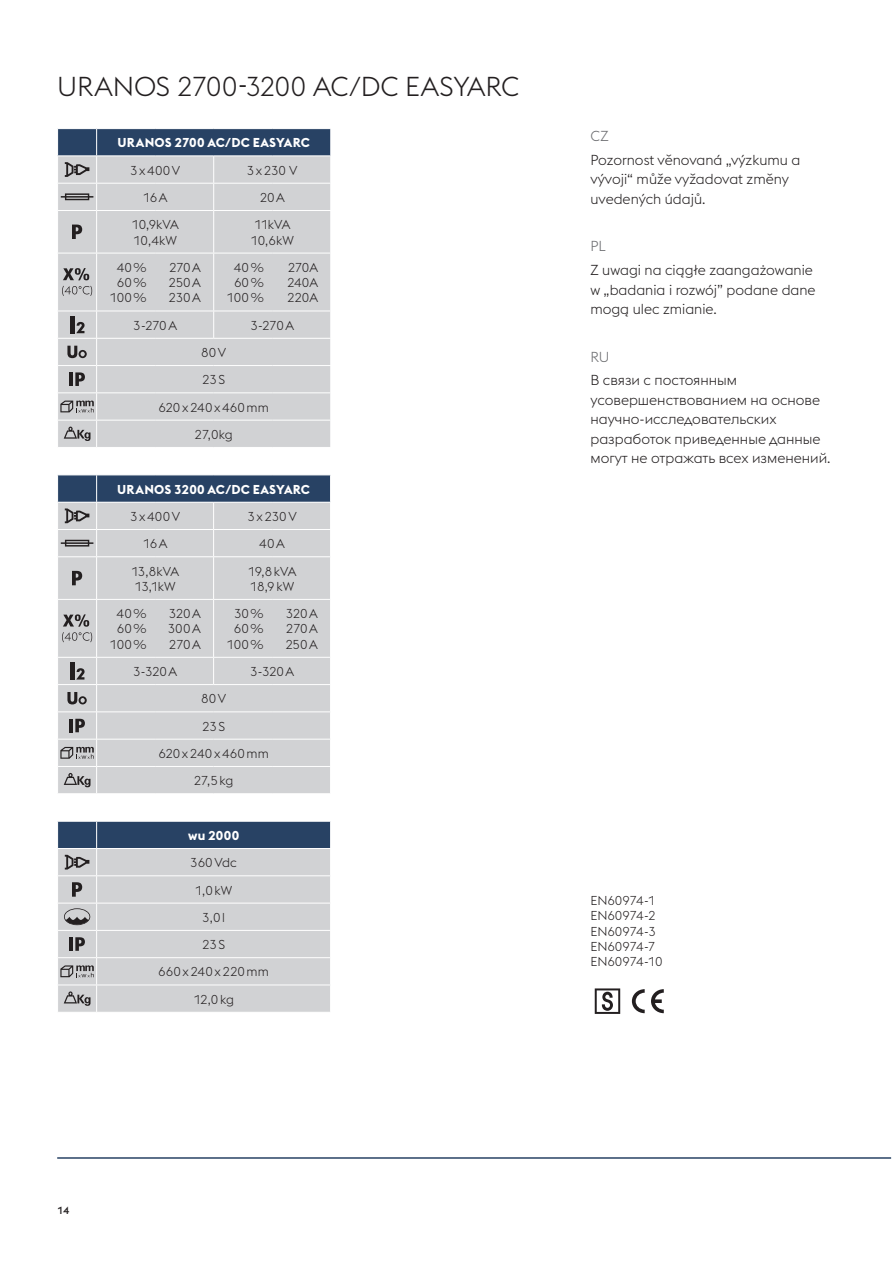
<style>
.page{position:relative;width:892px;height:1263px;background:#fff}
.page>*{position:absolute;margin:0;border:0;box-sizing:border-box;transform-origin:0 0}
.t1{font:300 27px "voestalpine";letter-spacing:-.01em;color:#231f20}
.t2{font:300 14.25px/19.5px "voestalpine";color:#231f20}
.t3{font:300 14.25px "voestalpine";color:#6c6d70}
.t4{font:300 12.75px/15.3px "voestalpine";color:#231f20;text-align:center}
.t5{font:700 12.75px "voestalpine";letter-spacing:.02em;color:#fff}
.t6{font:300 12.75px/27.3px "voestalpine";letter-spacing:.02em;color:#231f20;text-align:center}
.t7{font:300 12.75px/27.3px "voestalpine";letter-spacing:.025em;color:#231f20;text-align:center}
.t8{font:300 12.75px/15.3px "voestalpine";letter-spacing:-.03em;color:#231f20}
.t9{font:300 12.75px/15.3px "voestalpine";letter-spacing:-.025em;color:#231f20}
.t10{font:500 10.5px "voestalpine";color:#231f20}
</style>
<div class="page">
<hr style="left:57px;top:1157px;width:834px;height:1px;background:#284264">
<svg style="left:594px;top:988px;width:26px;height:26px"></svg>
<svg style="left:651px;top:989px;width:12px;height:24px"></svg>
<svg style="left:632px;top:989px;width:12px;height:24px"></svg>
<div style="left:58px;top:211px;width:272px;height:100px;background:#d1d2d4"></div>
<hr style="left:96px;top:211px;width:1px;height:42px;background:#fff">
<hr style="left:213px;top:211px;width:1px;height:42px;background:#fff">
<hr style="left:57px;top:253px;width:40px;height:1px;background:#fff">
<hr style="left:97px;top:253px;width:58px;height:1px;background:#fff">
<hr style="left:96px;top:253px;width:1px;height:58px;background:#fff">
<hr style="left:155px;top:253px;width:59px;height:1px;background:#fff">
<hr style="left:214px;top:253px;width:58px;height:1px;background:#fff">
<hr style="left:213px;top:253px;width:1px;height:58px;background:#fff">
<hr style="left:272px;top:253px;width:59px;height:1px;background:#fff">
<svg style="left:57px;top:129px;width:274px;height:81px;background:#9aa3af"></svg>
<svg style="left:72px;top:225px;width:10px;height:14px"></svg>
<svg style="left:63px;top:268px;width:26px;height:12px"></svg>
<svg style="left:62px;top:286px;width:30px;height:10px"></svg>
<svg style="left:58px;top:311px;width:273px;height:136px;background:#cfd0d2"></svg>
<div style="left:58px;top:557px;width:272px;height:236px;background:#d1d2d4"></div>
<hr style="left:213px;top:557px;width:1px;height:42px;background:#fff">
<svg style="left:213px;top:658px;width:1px;height:26px"></svg>
<hr style="left:97px;top:684px;width:58px;height:1px;background:#fff">
<hr style="left:155px;top:684px;width:58px;height:1px;background:#fff">
<hr style="left:213px;top:684px;width:59px;height:1px;background:#fff">
<hr style="left:272px;top:684px;width:59px;height:1px;background:#fff">
<hr style="left:97px;top:711px;width:58px;height:1px;background:#fff">
<hr style="left:155px;top:711px;width:58px;height:1px;background:#fff">
<hr style="left:213px;top:711px;width:59px;height:1px;background:#fff">
<hr style="left:272px;top:711px;width:59px;height:1px;background:#fff">
<hr style="left:97px;top:739px;width:58px;height:1px;background:#fff">
<hr style="left:155px;top:739px;width:58px;height:1px;background:#fff">
<hr style="left:213px;top:739px;width:59px;height:1px;background:#fff">
<hr style="left:272px;top:739px;width:59px;height:1px;background:#fff">
<hr style="left:97px;top:766px;width:58px;height:1px;background:#fff">
<hr style="left:155px;top:766px;width:58px;height:1px;background:#fff">
<hr style="left:213px;top:766px;width:59px;height:1px;background:#fff">
<hr style="left:272px;top:766px;width:59px;height:1px;background:#fff">
<hr style="left:96px;top:557px;width:1px;height:42px;background:#fff">
<hr style="left:57px;top:599px;width:40px;height:1px;background:#fff">
<hr style="left:97px;top:599px;width:58px;height:1px;background:#fff">
<hr style="left:96px;top:600px;width:1px;height:57px;background:#fff">
<hr style="left:155px;top:599px;width:58px;height:1px;background:#fff">
<hr style="left:213px;top:599px;width:59px;height:1px;background:#fff">
<hr style="left:213px;top:600px;width:1px;height:57px;background:#fff">
<hr style="left:272px;top:599px;width:59px;height:1px;background:#fff">
<hr style="left:97px;top:657px;width:58px;height:1px;background:#fff">
<hr style="left:155px;top:657px;width:58px;height:1px;background:#fff">
<hr style="left:213px;top:657px;width:59px;height:1px;background:#fff">
<hr style="left:272px;top:657px;width:59px;height:1px;background:#fff">
<svg style="left:57px;top:475px;width:274px;height:81px;background:#9aa3af"></svg>
<svg style="left:72px;top:571px;width:10px;height:14px"></svg>
<svg style="left:62px;top:614px;width:30px;height:28px"></svg>
<svg style="left:58px;top:657px;width:39px;height:136px;background:#bdbdbf"></svg>
<svg style="left:57px;top:821px;width:274px;height:191px;background:#b9bec4"></svg>
<h1 class="t1" style="left:57px;top:71px;width:463px">URANOS 2700-3200 AC/DC EASYARC</h1>
<p class="t5" style="left:117px;top:135px;width:194px">URANOS 2700 AC/DC EASYARC</p>
<p class="t4" style="left:130px;top:163px;width:52px">3x400V</p>
<p class="t4" style="left:247px;top:163px;width:52px">3x230 V</p>
<p class="t4" style="left:143px;top:190px;width:26px">16A</p>
<p class="t4" style="left:260px;top:190px;width:27px">20A</p>
<p class="t4" style="left:131px;top:217px;width:49px;text-align:left">10,9kVA<br>10,4kW</p>
<p class="t9" style="left:250px;top:217px;width:45px">11kVA<br>10,6kW</p>
<p class="t4" style="left:109px;top:260px;width:39px">40%<br>60%<br>100%</p>
<p class="t4" style="left:168px;top:260px;width:34px;text-align:justify">270 A 250A 230A</p>
<p class="t4" style="left:226px;top:260px;width:39px">40%<br>60%<br>100%</p>
<p class="t4" style="left:287px;top:260px;width:33px;text-align:justify">270A 240A 220A</p>
<p class="t4" style="left:133px;top:318px;width:45px">3-270 A</p>
<p class="t4" style="left:250px;top:318px;width:45px">3-270 A</p>
<p class="t6" style="left:158px;top:339px;width:112px">80V<br>23S<br>620x240x460mm<br>27,0kg</p>
<p class="t5" style="left:117px;top:481px;width:194px">URANOS 3200 AC/DC EASYARC</p>
<p class="t4" style="left:130px;top:509px;width:52px">3x400V</p>
<p class="t4" style="left:247px;top:509px;width:51px">3x230V</p>
<p class="t4" style="left:143px;top:536px;width:26px">16A</p>
<p class="t4" style="left:259px;top:536px;width:27px">40A</p>
<p class="t8" style="left:131px;top:563px;width:49px">13,8kVA<br>13,1kW</p>
<p class="t4" style="left:248px;top:563px;width:50px;text-align:left">19,8kVA<br>18,9kW</p>
<p class="t4" style="left:109px;top:606px;width:39px">40%<br>60%<br>100%</p>
<p class="t4" style="left:168px;top:606px;width:34px;text-align:justify">320A 300A 270 A</p>
<p class="t4" style="left:226px;top:606px;width:39px">30%<br>60%<br>100%</p>
<p class="t4" style="left:285px;top:606px;width:34px;text-align:justify">320A 270 A 250A</p>
<p class="t4" style="left:133px;top:664px;width:46px">3-320A</p>
<p class="t4" style="left:250px;top:664px;width:46px">3-320A</p>
<p class="t7" style="left:158px;top:685px;width:112px">80V<br>23S<br>620x240x460mm<br>27,5kg</p>
<p class="t5" style="left:188px;top:827px;width:53px">wu 2000</p>
<p class="t4" style="left:158px;top:849px;width:112px;line-height:27.3px">360Vdc<br>1,0kW<br>3,0l<br>23S<br>660x240x220mm<br>12,0kg</p>
<p class="t3" style="left:590px;top:128px;width:20px">CZ</p>
<p class="t2" style="left:590px;top:150px;width:211px">Pozornost věnovaná „výzkumu a vývoji“ může vyžadovat změny uvedených údajů.</p>
<p class="t3" style="left:590px;top:238px;width:17px">PL</p>
<p class="t2" style="left:590px;top:260px;width:227px">Z uwagi na ciągłe zaangażowanie w „badania i rozwój” podane dane mogą ulec zmianie.</p>
<p class="t3" style="left:590px;top:348px;width:21px">RU</p>
<p class="t2" style="left:590px;top:370px;width:241px">В связи с постоянным усовершенствованием на основе научно-исследовательских разработок приведенные данные могут не отражать всех изменений.</p>
<p class="t4" style="left:590px;top:893px;width:74px;text-align:left">EN60974-1<br>EN60974-2<br>EN60974-3<br>EN60974-7<br>EN60974-10</p>
<p class="t10" style="left:57px;top:1204px;width:14px">14</p>
</div>
